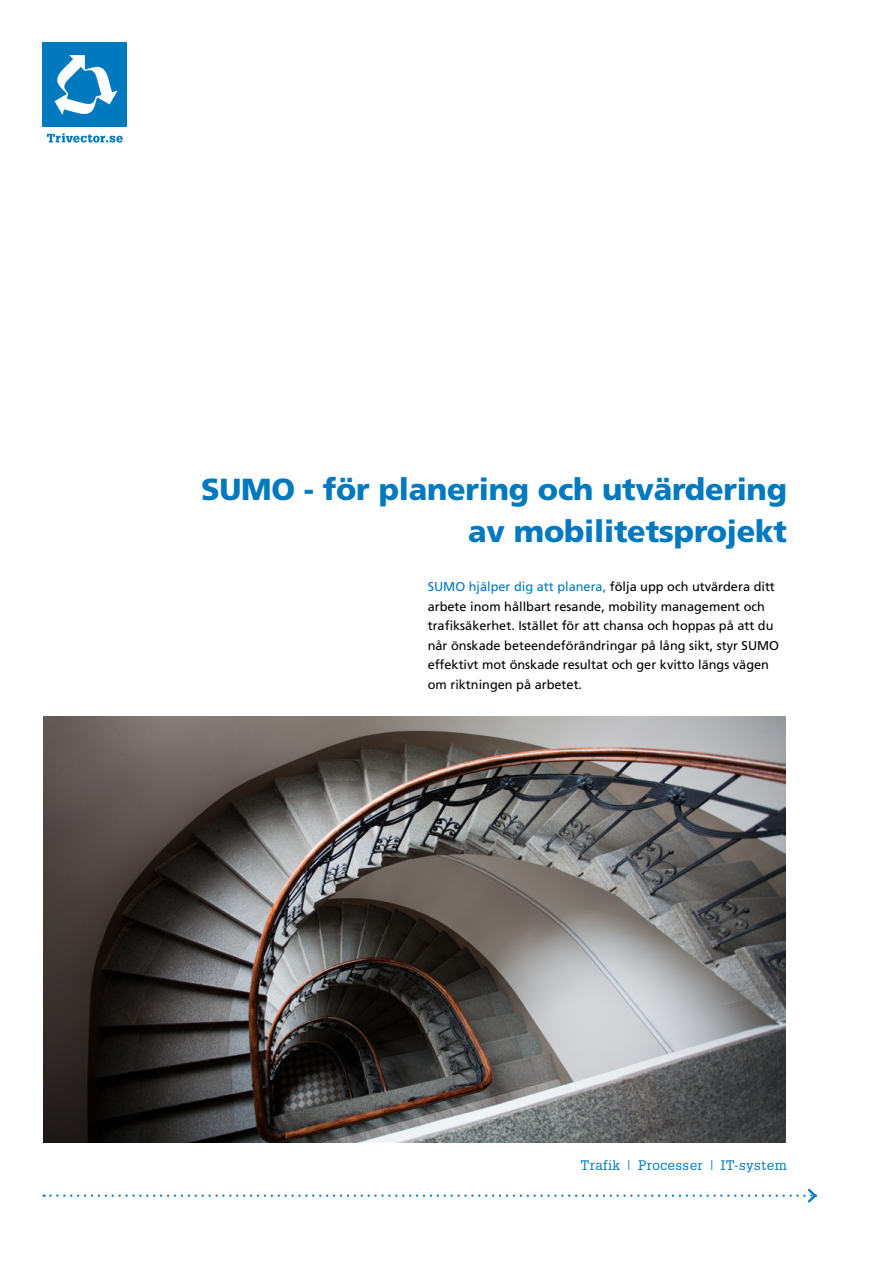
<style>
.page{position:relative;width:893px;height:1263px;background:#fff}
.page>*{position:absolute;margin:0;border:0;box-sizing:border-box;transform-origin:0 0}
.t1{font:900 30.45px/42px "Frutiger LT Std";letter-spacing:-.01em;color:#0079bf;text-align:right}
.t2{font:13.5px "Glypha LT Std";letter-spacing:.03em;color:#0079bf}
.t3{font:12.75px/19.5px "Frutiger";color:#000001}
.s1{color:#0079bf}
</style>
<div class="page">
<div style="left:43px;top:43px;width:84px;height:84px;background:#0079bf"></div>
<svg style="left:55px;top:55px;width:63px;height:60px"></svg>
<svg style="left:47px;top:133px;width:76px;height:10px"></svg>
<svg style="left:44px;top:1188px;width:774px;height:15px"></svg>
<img style="left:44px;top:716px;width:741px;height:426px">
<h1 class="t1" style="left:201px;top:468px;width:587px">SUMO - för planering och utvärdering av mobilitetsprojekt</h1>
<p class="t3" style="left:428px;top:577px;width:353px"><span class="s1">SUMO hjälper dig att planera,</span> följa upp och utvärdera ditt arbete inom hållbart resande, mobility management och trafiksäkerhet. Istället för att chansa och hoppas på att du når önskade beteendeförändringar på lång sikt, styr SUMO effektivt mot önskade resultat och ger kvitto längs vägen om riktningen på arbetet.</p>
<p class="t2" style="left:580px;top:1157px;width:208px">Trafik | Processer | IT-system</p>
</div>
